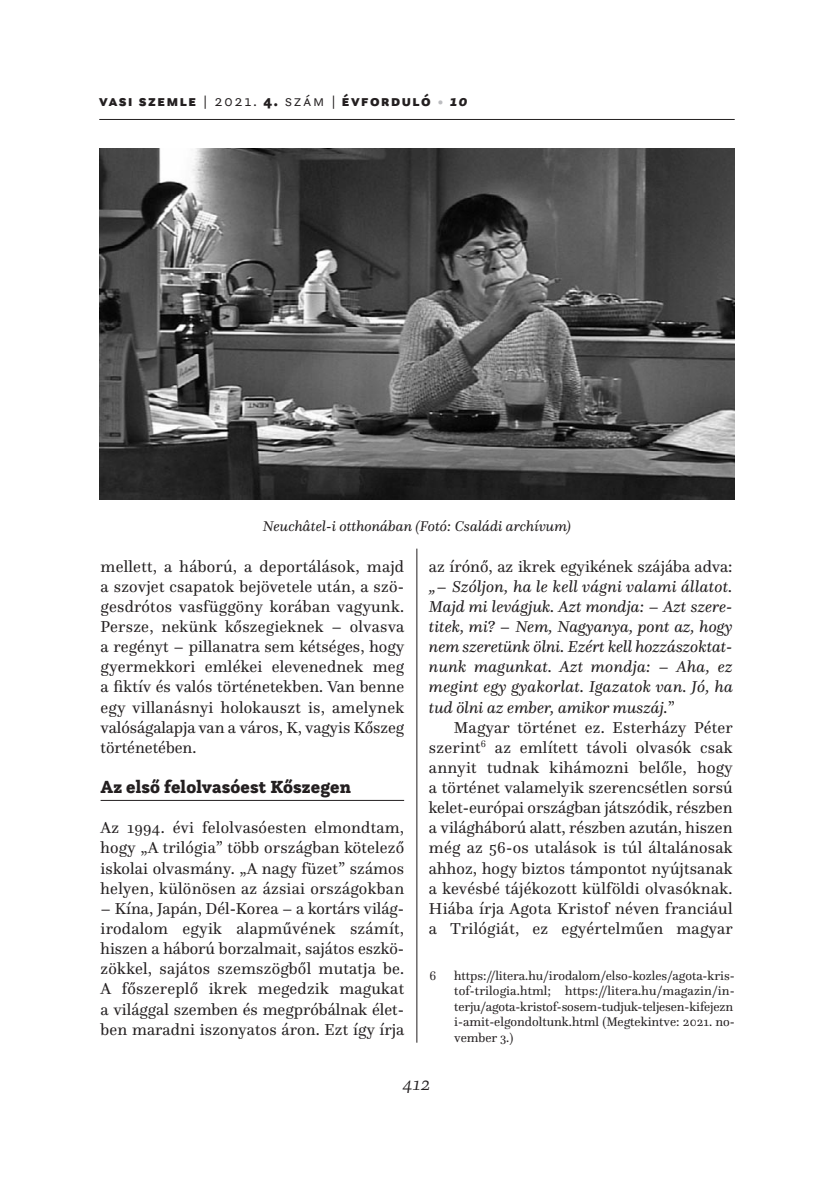
<style>
.page{position:relative;width:834px;height:1181px;background:#fff}
.page>*{position:absolute;margin:0;border:0;box-sizing:border-box;transform-origin:0 0}
.t1{font:italic 300 19.25px "Questa";color:#231f20}
.t2{font:900 18.38px "Questa Slab";letter-spacing:.01em;color:#231f20}
.t3{font:16.45px/20.1px "Questa";letter-spacing:.005em;color:#231f20;text-align:justify}
.t4{font:italic 16.45px/20.1px "Questa";color:#231f20;text-align:justify}
.t5{font:900 15.75px "Questa Sans";letter-spacing:.1em;color:#231f20}
.t6{font:italic 14.7px "Questa";color:#231f20}
.t7{font:12.95px/15.6px "Questa";color:#231f20}
.s1{font-weight:300}
.s2{font-weight:300;color:#bcbdc0}
.s3{font-style:italic}
.s4{font-style:normal}
</style>
<div class="page">
<hr style="left:101px;top:800px;width:303px;height:1px;background:#231f20">
<hr style="left:99px;top:119px;width:635px;height:1px;background:#231f20">
<hr style="left:416px;top:548px;width:1px;height:494px;background:#231f20">
<img style="left:99px;top:149px;width:635px;height:351px">
<p class="t5" style="left:99px;top:91px;width:370px">vasi szemle <span class="s1">| 2021.</span> 4. <span class="s1">szám |</span> évforduló <span class="s2">•</span> <span class="s3">10</span></p>
<p class="t6" style="left:263px;top:521px;width:309px">Neuchâtel-i otthonában (Fotó: Családi archívum)</p>
<p class="t3" style="left:101px;top:557px;width:305px">mellett, a háború, a deportálások, majd a szovjet csapatok bejövetele után, a szö&shy;gesdrótos vasfüggöny korában vagyunk.<br>Persze, nekünk kőszegieknek – olvasva a regényt – pillanatra sem kétséges, hogy gyermekkori emlékei elevenednek meg a fiktív és valós történetekben. Van benne egy villanásnyi holokauszt is, amelynek valóságalapja van a város, K, vagyis Kőszeg történetében.</p>
<p class="t2" style="left:101px;top:780px;width:252px">Az első felolvasóest Kőszegen</p>
<p class="t3" style="left:101px;top:819px;width:305px">Az 1994. évi felolvasóesten elmondtam, hogy „A trilógia” több országban kötelező iskolai olvasmány. „A nagy füzet” számos helyen, különösen az ázsiai országokban</p>
<p class="t3" style="left:101px;top:900px;width:305px">– Kína, Japán, Dél-Korea – a kortárs világ&shy;irodalom egyik alapművének számít, hiszen a háború borzalmait, sajátos eszkö&shy;zökkel, sajátos szemszögből mutatja be.<br>A főszereplő ikrek megedzik magukat a világgal szemben és megpróbálnak élet&shy;ben maradni iszonyatos áron. Ezt így írja</p>
<p class="t4" style="left:429px;top:557px;width:305px"><span class="s4">az írónő, az ikrek egyikének szájába adva: </span>„– Szóljon, ha le kell vágni valami állatot.<br>Majd mi levágjuk. Azt mondja: – Azt szere&shy;titek, mi? – Nem, Nagyanya, pont az, hogy nem szeretünk ölni. Ezért kell hozzászoktat&shy;nunk magunkat. Azt mondja: – Aha, ez megint egy gyakorlat. Igazatok van. Jó, ha tud ölni az ember, amikor muszáj.<span class="s4">”</span></p>
<p class="t3" style="left:429px;top:718px;width:305px;text-indent:25px">Magyar történet ez. Esterházy Péter szerint<sup>6</sup> az említett távoli olvasók csak annyit tudnak kihámozni belőle, hogy a történet valamelyik szerencsétlen sorsú kelet-európai országban játszódik, részben a világháború alatt, részben azután, hiszen még az 56-os utalások is túl általánosak ahhoz, hogy biztos támpontot nyújtsanak a kevésbé tájékozott külföldi olvasóknak.<br>Hiába írja Agota Kristof néven franciául a Trilógiát, ez egyértelműen magyar</p>
<p class="t7" style="left:429px;top:969px;width:8px">6</p>
<p class="t7" style="left:454px;top:969px;width:282px">https://litera.hu/irodalom/elso-kozles/agota-kris&shy;tof-trilogia.html; https://litera.hu/magazin/in&shy;terju/agota-kristof-sosem-tudjuk-teljesen-kifejezn i-amit-elgondoltunk.html (Megtekintve: 2021. no&shy;vember 3.)</p>
<p class="t1" style="left:402px;top:1071px;width:29px">412</p>
</div>
